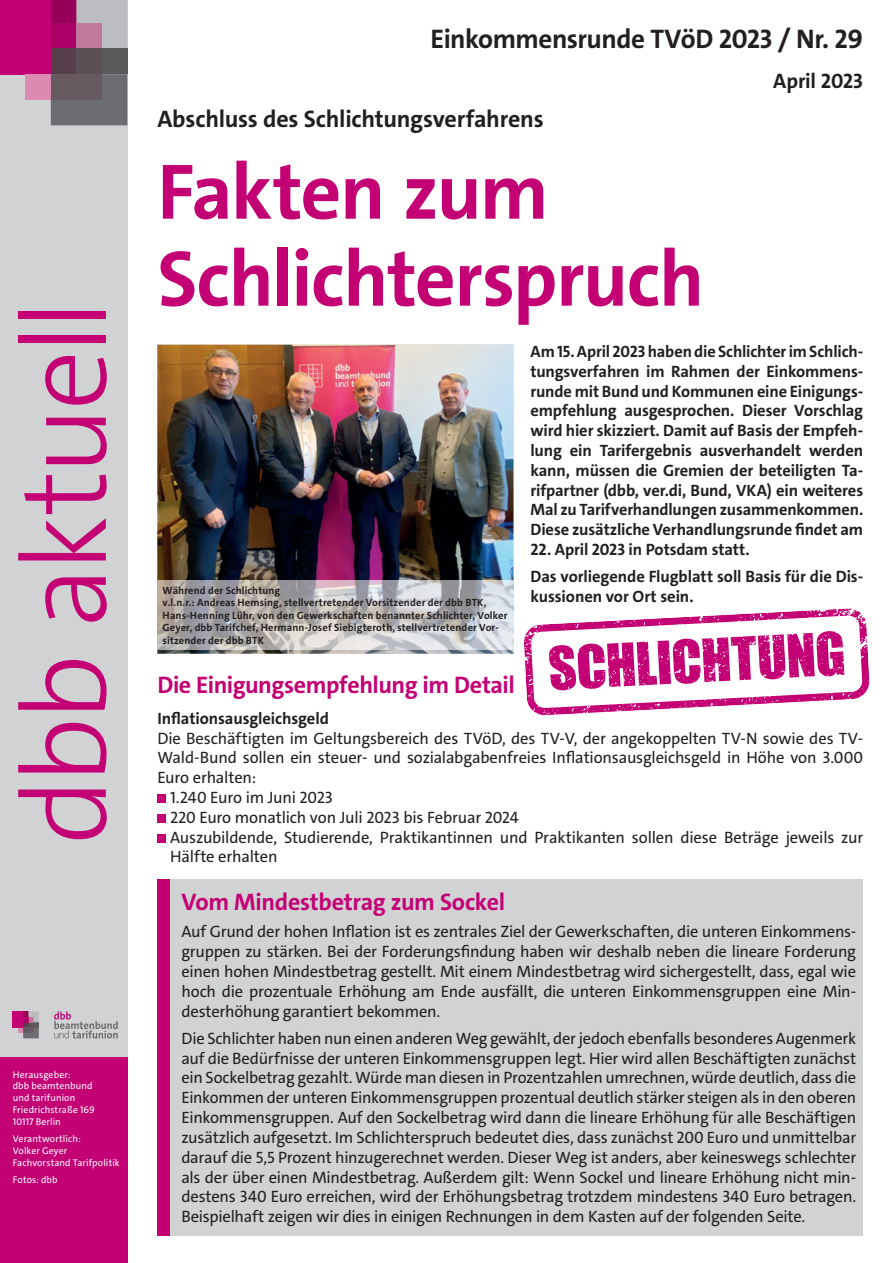
<style>
.page{position:relative;width:893px;height:1263px;background:#fff}
.page>*{position:absolute;margin:0;border:0;box-sizing:border-box;transform-origin:0 0}
.t1{font:300 120px "The Sans C4 s";letter-spacing:-.04em;color:#c30175}
.t2{font:700 79.5px/87px "The Sans C4 s";letter-spacing:-.02em;color:#c30175}
.t3{font:700 27px "The Sans C4 s";letter-spacing:-.02em;color:#231f20}
.t4{font:700 24px "The Sans C4 s";letter-spacing:-.02em;color:#c30175}
.t5{font:700 24px "The Sans C4 s";letter-spacing:-.01em;color:#231f20}
.t6{font:700 21px "The Sans C4 s";letter-spacing:-.005em;color:#231f20}
.t7{font:16.5px/19.8px "The Sans C4 s";letter-spacing:-.01em;color:#231f20;text-align:justify}
.t8{font:700 16.5px/19.8px "The Sans C4 s";letter-spacing:-.005em;color:#231f20;text-align:justify}
.t9{font:700 10.5px/12.6px "The Sans C4 s";letter-spacing:.015em;color:#231f20}
.t10{font:9.75px/11.7px "The Sans C4 s";letter-spacing:.01em;color:#fff}
</style>
<div class="page">
<div style="left:0;top:0;width:127px;height:1263px;background:#d1d2d4"></div>
<div style="left:0;top:0;width:51px;height:74px;background:#c30175"></div>
<div style="left:51px;top:0;width:25px;height:23px;background:#970059"></div>
<div style="left:51px;top:23px;width:25px;height:26px;background:#ac0167"></div>
<div style="left:51px;top:49px;width:25px;height:25px;background:#573e4b"></div>
<svg style="left:76px;top:0;width:51px;height:49px;background:#baa8b3"></svg>
<div style="left:76px;top:49px;width:26px;height:25px;background:#5c5056"></div>
<div style="left:102px;top:49px;width:25px;height:25px;background:#5a5a5d"></div>
<svg style="left:51px;top:74px;width:76px;height:51px;background:#6a666b"></svg>
<div style="left:25px;top:74px;width:26px;height:26px;background:#dc8bb0"></div>
<div style="left:0;top:1057px;width:127px;height:206px;background:#c30175"></div>
<svg style="left:54px;top:1011px;width:64px;height:27px"></svg>
<div style="left:13px;top:1011px;width:10px;height:17px;background:#c30175"></div>
<svg style="left:18px;top:1011px;width:21px;height:27px"></svg>
<img style="left:157px;top:345px;width:356px;height:309px">
<img style="left:157px;top:580px;width:356px;height:70px">
<svg style="left:524px;top:608px;width:346px;height:107px"></svg>
<div style="left:157px;top:879px;width:706px;height:357px;background:#d1d2d4"></div>
<div style="left:157px;top:879px;width:13px;height:357px;background:#c30175"></div>
<div style="left:157px;top:794px;width:9px;height:9px;background:#c30175"></div>
<div style="left:157px;top:814px;width:9px;height:9px;background:#c30175"></div>
<div style="left:157px;top:834px;width:9px;height:8px;background:#c30175"></div>
<h1 class="t1" style="left:-12px;top:845px;width:547px;rotate:-90deg">dbb aktuell</h1>
<p class="t10" style="left:13px;top:1069px;width:84px">Herausgeber:<br>dbb beamtenbund und tarifunion<br>Friedrichstraße 169<br>10117 Berlin</p>
<p class="t10" style="left:13px;top:1133px;width:108px">Verantwortlich:<br>Volker Geyer<br>Fachvorstand Tarifpolitik</p>
<p class="t10" style="left:13px;top:1174px;width:46px">Fotos: dbb</p>
<h3 class="t3" style="left:431px;top:21px;width:434px">Einkommensrunde TVöD 2023 / Nr. 29</h3>
<p class="t6" style="left:773px;top:68px;width:91px">April 2023</p>
<h3 class="t5" style="left:157px;top:103px;width:388px">Abschluss des Schlichtungsverfahrens</h3>
<h2 class="t2" style="left:157px;top:149px;width:548px">Fakten zum<br>Schlichterspruch</h2>
<p class="t9" style="left:163px;top:584px;width:346px">Während der Schlichtung<br>v.l.n.r.: Andreas Hemsing, stellvertretender Vorsitzender der dbb BTK, Hans-Henning Lühr, von den Gewerkschaften benannter Schlichter, Volker Geyer, dbb Tarifchef, Hermann-Josef Siebigteroth, stellvertretender Vor&shy;sitzender der dbb BTK</p>
<p class="t8" style="left:530px;top:342px;width:334px">Am 15. April 2023 haben die Schlichter im Schlich&shy;tungsverfahren im Rahmen der Einkommens&shy;runde mit Bund und Kommunen eine Einigungs&shy;empfehlung ausgesprochen. Dieser Vorschlag wird hier skizziert. Damit auf Basis der Empfeh&shy;lung ein Tarifergebnis ausverhandelt werden kann, müssen die Gremien der beteiligten Ta&shy;rifpartner (dbb, ver.di, Bund, VKA) ein weiteres Mal zu Tarifverhandlungen zusammenkommen.<br>Diese zusätzliche Verhandlungsrunde findet am</p>
<p class="t8" style="left:530px;top:536px;width:334px;line-height:27.3px">22. April 2023 in Potsdam statt.<br>Das vorliegende Flugblatt soll Basis für die Dis-</p>
<p class="t8" style="left:530px;top:587px;width:165px">kussionen vor Ort sein.</p>
<h3 class="t4" style="left:157px;top:670px;width:359px">Die Einigungsempfehlung im Detail</h3>
<p class="t8" style="left:157px;top:708px;width:173px">Inflationsausgleichsgeld</p>
<p class="t7" style="left:157px;top:728px;width:707px">Die Beschäftigten im Geltungsbereich des TVöD, des TV-V, der angekoppelten TV-N sowie des TV-</p>
<p class="t7" style="left:157px;top:748px;width:707px">Wald-Bund sollen ein steuer- und sozialabgabenfreies Inflationsausgleichsgeld in Höhe von 3.000</p>
<p class="t7" style="left:157px;top:768px;width:100px">Euro erhalten:</p>
<p class="t7" style="left:170px;top:787px;width:164px">1.240 Euro im Juni 2023</p>
<p class="t7" style="left:170px;top:807px;width:350px">220 Euro monatlich von Juli 2023 bis Februar 2024</p>
<p class="t7" style="left:170px;top:827px;width:695px">Auszubildende, Studierende, Praktikantinnen und Praktikanten sollen diese Beträge jeweils zur</p>
<p class="t7" style="left:170px;top:847px;width:109px">Hälfte erhalten</p>
<h3 class="t4" style="left:181px;top:886px;width:325px">Vom Mindestbetrag zum Sockel</h3>
<p class="t7" style="left:181px;top:922px;width:676px">Auf Grund der hohen Inflation ist es zentrales Ziel der Gewerkschaften, die unteren Einkommens&shy;gruppen zu stärken. Bei der Forderungsfindung haben wir deshalb neben die lineare Forderung einen hohen Mindestbetrag gestellt. Mit einem Mindestbetrag wird sichergestellt, dass, egal wie hoch die prozentuale Erhöhung am Ende ausfällt, die unteren Einkommensgruppen eine Min&shy;desterhöhung garantiert bekommen.</p>
<p class="t7" style="left:181px;top:1028px;width:676px">Die Schlichter haben nun einen anderen Weg gewählt, der jedoch ebenfalls besonderes Augenmerk auf die Bedürfnisse der unteren Einkommensgruppen legt. Hier wird allen Beschäftigten zunächst ein Sockelbetrag gezahlt. Würde man diesen in Prozentzahlen umrechnen, würde deutlich, dass die Einkommen der unteren Einkommensgruppen prozentual deutlich stärker steigen als in den oberen Einkommensgruppen. Auf den Sockelbetrag wird dann die lineare Erhöhung für alle Beschäftigen zusätzlich aufgesetzt. Im Schlichterspruch bedeutet dies, dass zunächst 200 Euro und unmittelbar darauf die 5,5 Prozent hinzugerechnet werden. Dieser Weg ist anders, aber keineswegs schlechter als der über einen Mindestbetrag. Außerdem gilt: Wenn Sockel und lineare Erhöhung nicht min&shy;destens 340 Euro erreichen, wird der Erhöhungsbetrag trotzdem mindestens 340 Euro betragen.<br>Beispielhaft zeigen wir dies in einigen Rechnungen in dem Kasten auf der folgenden Seite.</p>
</div>
